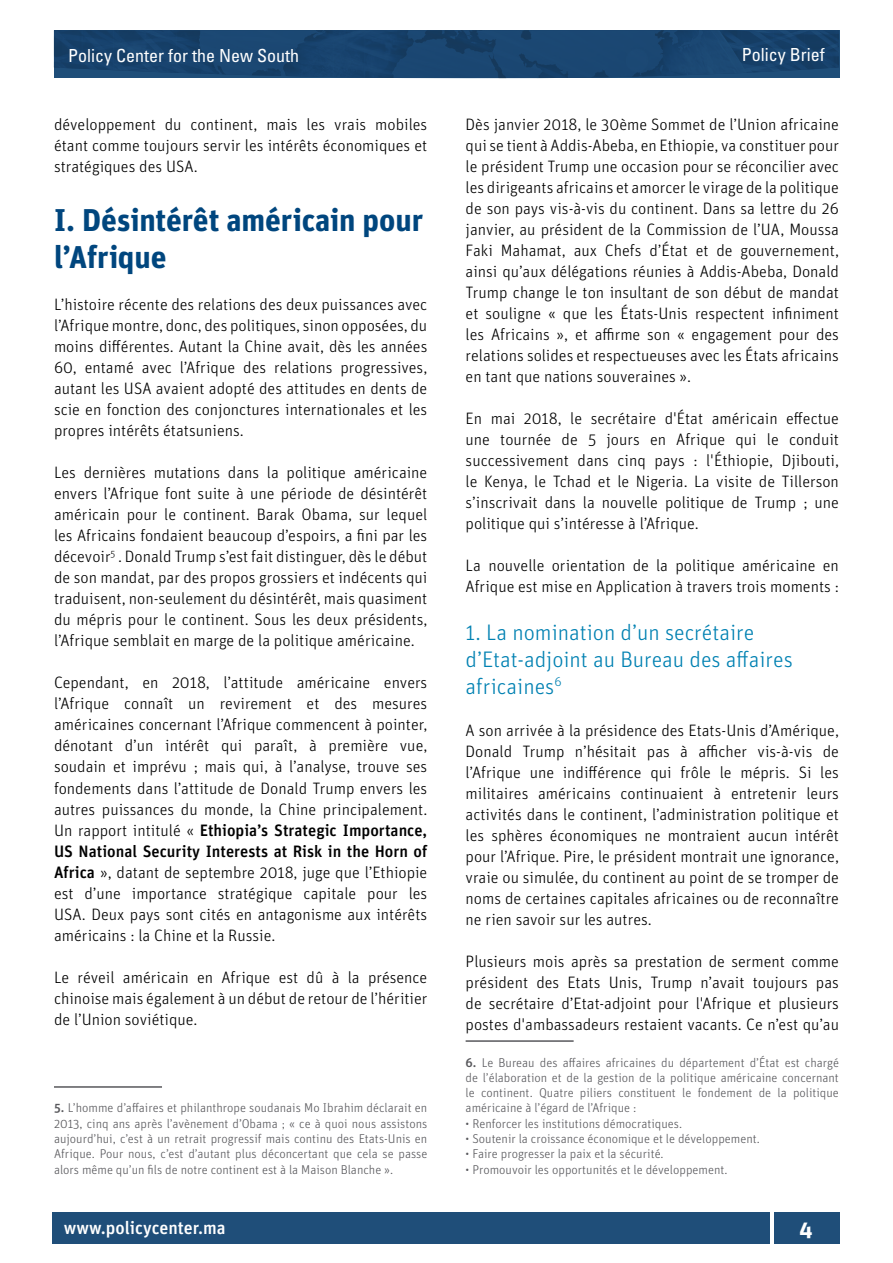
<style>
.page{position:relative;width:893px;height:1263px;background:#fff}
.page>*{position:absolute;margin:0;border:0;box-sizing:border-box;transform-origin:0 0}
.t1{font:700 31.5px/37.8px "Unit Pro";letter-spacing:-.005em;color:#00467e}
.t2{font:300 22.5px/27px "Unit Pro";color:#0081b2}
.t3{font:700 22.5px "Unit Pro";color:#fff}
.t4{font:condensed 18px "Univers LT Std";color:#fff}
.t5{font:500 18px "Unit Pro";color:#fff}
.t6{font:300 16.5px/21px "Unit Pro";color:#000;text-align:justify}
.t7{font:300 12.75px/15.3px "Unit Pro";color:#58585c;text-align:justify}
.s1{font-weight:500}
</style>
<div class="page">
<div style="left:52px;top:1212px;width:718px;height:31px;background:#1f4e79"></div>
<div style="left:774px;top:1212px;width:65px;height:31px;background:#1f4e79"></div>
<img style="left:54px;top:30px;width:785px;height:49px">
<hr style="left:54px;top:1086px;width:108px;height:2px;background:#58585c">
<hr style="left:466px;top:1040px;width:108px;height:2px;background:#58585c">
<p class="t4" style="left:68px;top:44px;width:232px">Policy Center for the New South</p>
<p class="t4" style="left:742px;top:43px;width:84px">Policy Brief</p>
<p class="t6" style="left:54px;top:114px;width:375px">développement du continent, mais les vrais mobiles étant comme toujours servir les intérêts économiques et stratégiques des USA.</p>
<h1 class="t1" style="left:54px;top:200px;width:371px">I. Désintérêt américain pour l’Afrique</h1>
<p class="t6" style="left:54px;top:294px;width:375px">L’histoire récente des relations des deux puissances avec l’Afrique montre, donc, des politiques, sinon opposées, du moins différentes. Autant la Chine avait, dès les années 60, entamé avec l’Afrique des relations progressives, autant les USA avaient adopté des attitudes en dents de scie en fonction des conjonctures internationales et les propres intérêts étatsuniens.</p>
<p class="t6" style="left:54px;top:462px;width:375px">Les dernières mutations dans la politique américaine envers l’Afrique font suite à une période de désintérêt américain pour le continent. Barak Obama, sur lequel les Africains fondaient beaucoup d’espoirs, a fini par les décevoir<sup>5</sup> . Donald Trump s’est fait distinguer, dès le début de son mandat, par des propos grossiers et indécents qui traduisent, non-seulement du désintérêt, mais quasiment du mépris pour le continent. Sous les deux présidents, l’Afrique semblait en marge de la politique américaine.</p>
<p class="t6" style="left:54px;top:672px;width:375px">Cependant, en 2018, l’attitude américaine envers l’Afrique connaît un revirement et des mesures américaines concernant l’Afrique commencent à pointer, dénotant d’un intérêt qui paraît, à première vue, soudain et imprévu ; mais qui, à l’analyse, trouve ses fondements dans l’attitude de Donald Trump envers les autres puissances du monde, la Chine principalement.<br>Un rapport intitulé « <span class="s1">Ethiopia’s Strategic Importance, US National Security Interests at Risk in the Horn of Africa</span> », datant de septembre 2018, juge que l’Ethiopie est d’une importance stratégique capitale pour les USA. Deux pays sont cités en antagonisme aux intérêts américains : la Chine et la Russie.</p>
<p class="t6" style="left:54px;top:966px;width:375px">Le réveil américain en Afrique est dû à la présence chinoise mais également à un début de retour de l’héritier de l’Union soviétique.</p>
<p class="t7" style="left:54px;top:1100px;width:375px"><span class="s1">5.</span> L’homme d’affaires et philanthrope soudanais Mo Ibrahim déclarait en 2013, cinq ans après l’avènement d’Obama ; « ce à quoi nous assistons aujourd’hui, c’est à un retrait progressif mais continu des Etats-Unis en Afrique. Pour nous, c’est d’autant plus déconcertant que cela se passe alors même qu’un fils de notre continent est à la Maison Blanche ».</p>
<p class="t6" style="left:466px;top:114px;width:375px">Dès janvier 2018, le 30ème Sommet de l’Union africaine qui se tient à Addis-Abeba, en Ethiopie, va constituer pour le président Trump une occasion pour se réconcilier avec les dirigeants africains et amorcer le virage de la politique de son pays vis-à-vis du continent. Dans sa lettre du 26 janvier, au président de la Commission de l’UA, Moussa Faki Mahamat, aux Chefs d’État et de gouvernement, ainsi qu’aux délégations réunies à Addis-Abeba, Donald Trump change le ton insultant de son début de mandat et souligne « que les États-Unis respectent infiniment les Africains », et affirme son « engagement pour des relations solides et respectueuses avec les États africains en tant que nations souveraines ».</p>
<p class="t6" style="left:466px;top:408px;width:375px">En mai 2018, le secrétaire d'État américain effectue une tournée de 5 jours en Afrique qui le conduit successivement dans cinq pays : l'Éthiopie, Djibouti, le Kenya, le Tchad et le Nigeria. La visite de Tillerson s’inscrivait dans la nouvelle politique de Trump ; une politique qui s’intéresse à l’Afrique.</p>
<p class="t6" style="left:466px;top:555px;width:375px">La nouvelle orientation de la politique américaine en<br>Afrique est mise en Application à travers trois moments :</p>
<h2 class="t2" style="left:466px;top:619px;width:329px">1. La nomination d’un secrétaire d’Etat-adjoint au Bureau des affaires africaines<sup>6</sup></h2>
<p class="t6" style="left:466px;top:720px;width:375px">A son arrivée à la présidence des Etats-Unis d’Amérique, Donald Trump n’hésitait pas à afficher vis-à-vis de l’Afrique une indifférence qui frôle le mépris. Si les militaires américains continuaient à entretenir leurs activités dans le continent, l’administration politique et les sphères économiques ne montraient aucun intérêt pour l’Afrique. Pire, le président montrait une ignorance, vraie ou simulée, du continent au point de se tromper de noms de certaines capitales africaines ou de reconnaître ne rien savoir sur les autres.</p>
<p class="t6" style="left:466px;top:951px;width:375px">Plusieurs mois après sa prestation de serment comme président des Etats Unis, Trump n’avait toujours pas de secrétaire d’Etat-adjoint pour l'Afrique et plusieurs postes d'ambassadeurs restaient vacants. Ce n’est qu’au</p>
<p class="t7" style="left:466px;top:1054px;width:375px"><span class="s1">6.</span> Le Bureau des affaires africaines du département d’État est chargé de l’élaboration et de la gestion de la politique américaine concernant le continent. Quatre piliers constituent le fondement de la politique américaine à l’égard de l’Afrique :</p>
<p class="t7" style="left:466px;top:1116px;width:218px">• Renforcer les institutions démocratiques.</p>
<p class="t7" style="left:466px;top:1131px;width:296px">• Soutenir la croissance économique et le développement.</p>
<p class="t7" style="left:466px;top:1146px;width:200px">• Faire progresser la paix et la sécurité.</p>
<p class="t7" style="left:466px;top:1162px;width:264px">• Promouvoir les opportunités et le développement.</p>
<p class="t5" style="left:64px;top:1216px;width:164px">www.policycenter.ma</p>
<h2 class="t3" style="left:799px;top:1214px;width:15px">4</h2>
</div>
